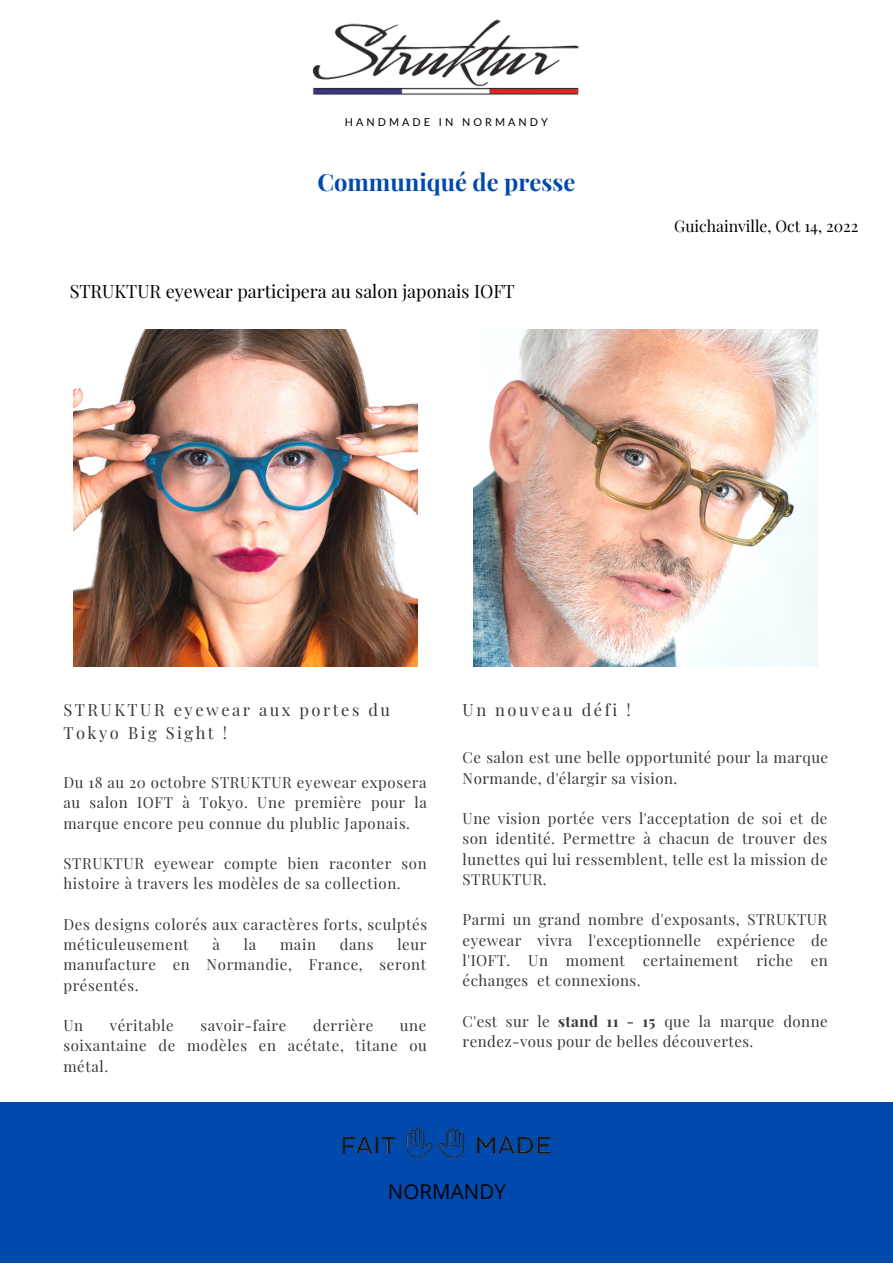
<style>
.page{position:relative;width:893px;height:1264px;background:#fff}
.page>*{position:absolute;margin:0;border:0;box-sizing:border-box;transform-origin:0 0}
.t1{font:700 23.7px "Playfair Display";color:#004aad}
.t2{font:20.4px "Open Sans";letter-spacing:.005em;color:#000}
.t3{font:18px "Playfair Display";color:#000}
.t4{font:16.5px/22.5px "Playfair Display";letter-spacing:.15em;color:#373737}
.t5{font:15.75px "Playfair Display";color:#000}
.t6{font:15px/20.2px "Playfair Display";letter-spacing:.04em;color:#373737;text-align:justify}
.t7{font:10.8px "Lato";letter-spacing:.28em;color:#000}
.s1{font-weight:700}
</style>
<div class="page">
<div style="left:0;top:1102px;width:892px;height:160px;background:#004aad"></div>
<img style="left:312px;top:19px;width:267px;height:77px">
<img style="left:473px;top:329px;width:344px;height:337px">
<img style="left:342px;top:1128px;width:209px;height:30px">
<img style="left:74px;top:329px;width:343px;height:337px">
<p class="t7" style="left:345px;top:115px;width:205px">HANDMADE IN NORMANDY</p>
<h1 class="t1" style="left:317px;top:165px;width:259px">Communiqué de presse</h1>
<p class="t3" style="left:70px;top:279px;width:446px">STRUKTUR eyewear participera au salon japonais IOFT</p>
<p class="t5" style="left:674px;top:215px;width:185px">Guichainville, Oct 14, 2022</p>
<p class="t4" style="left:63px;top:698px;width:328px">STRUKTUR eyewear aux portes du<br>Tokyo Big Sight !</p>
<p class="t6" style="left:63px;top:771px;width:365px">Du 18 au 20 octobre STRUKTUR eyewear exposera au salon IOFT à Tokyo. Une première pour la marque encore peu connue du plublic Japonais.</p>
<p class="t6" style="left:63px;top:852px;width:365px">STRUKTUR eyewear compte bien raconter son histoire à travers les modèles de sa collection.</p>
<p class="t6" style="left:63px;top:913px;width:365px">Des designs colorés aux caractères forts, sculptés méticuleusement</p>
<p class="t6" style="left:212px;top:933px;width:9px">à</p>
<p class="t6" style="left:244px;top:933px;width:14px">la</p>
<p class="t6" style="left:280px;top:933px;width:37px">main</p>
<p class="t6" style="left:340px;top:933px;width:35px">dans</p>
<p class="t6" style="left:63px;top:933px;width:364px;text-indent:334px">leur manufacture en Normandie, France, seront présentés.</p>
<p class="t6" style="left:63px;top:1014px;width:21px">Un</p>
<p class="t6" style="left:110px;top:1014px;width:65px">véritable</p>
<p class="t6" style="left:200px;top:1014px;width:88px">savoir-faire</p>
<p class="t6" style="left:313px;top:1014px;width:62px">derrière</p>
<p class="t6" style="left:63px;top:1014px;width:365px;text-indent:336px">une soixantaine de modèles en acétate, titane ou métal.</p>
<p class="t4" style="left:462px;top:698px;width:170px">Un nouveau défi !</p>
<p class="t6" style="left:462px;top:747px;width:367px">Ce salon est une belle opportunité pour la marque<br>Normande, d'élargir sa vision.</p>
<p class="t6" style="left:462px;top:807px;width:366px">Une vision portée vers l'acceptation de soi et de son identité. Permettre à chacun de trouver des lunettes qui lui ressemblent, telle est la mission de STRUKTUR.</p>
<p class="t6" style="left:462px;top:909px;width:367px">Parmi un grand nombre d'exposants, STRUKTUR eyewear vivra l'exceptionnelle expérience de l'IOFT. Un moment certainement riche en échanges et connexions.</p>
<p class="t6" style="left:462px;top:1010px;width:366px">C'est sur le <span class="s1">stand 11 - 15</span> que la marque donne rendez-vous pour de belles découvertes.</p>
<h2 class="t2" style="left:388px;top:1177px;width:119px">NORMANDY</h2>
</div>
